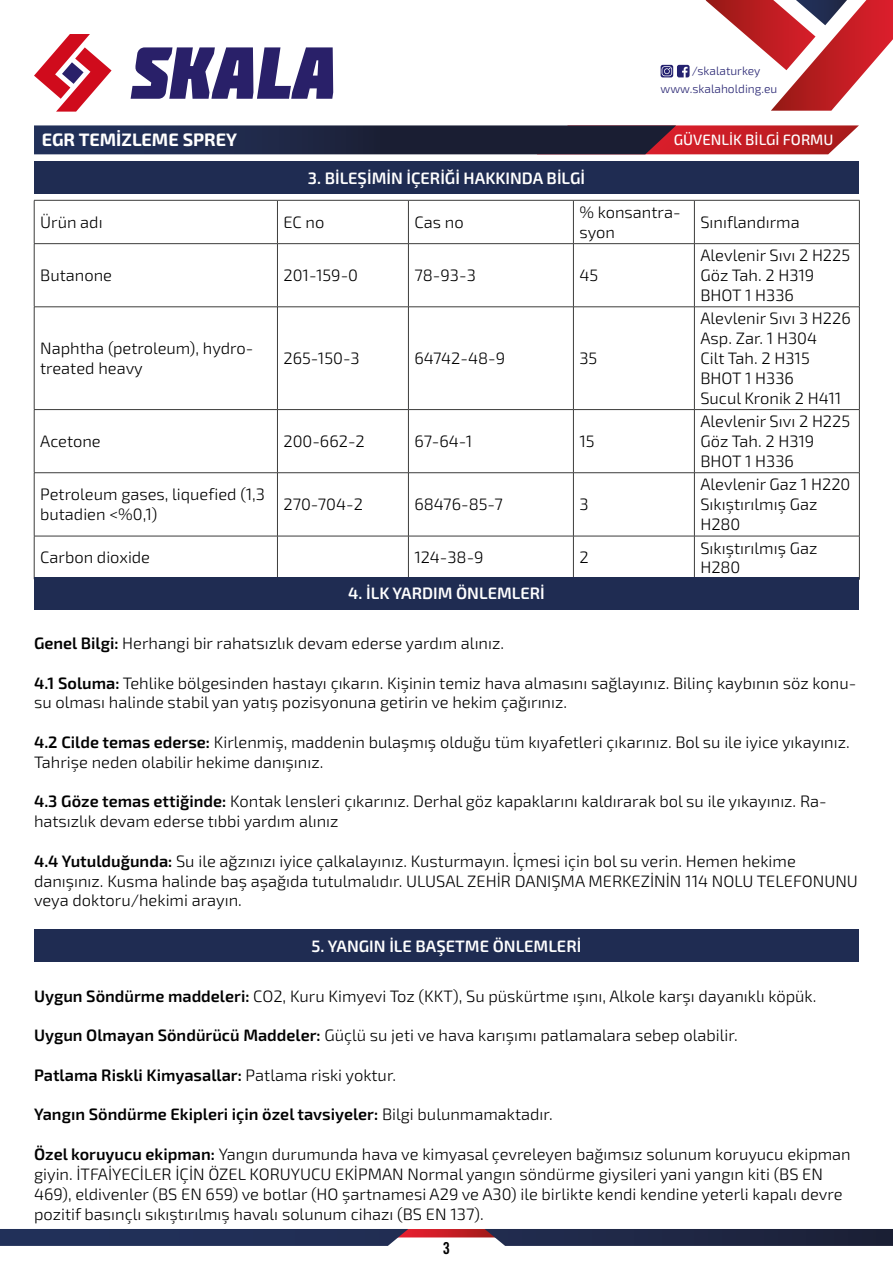
<style>
.page{position:relative;width:893px;height:1263px;background:#fff}
.page>*{position:absolute;margin:0;border:0;box-sizing:border-box;transform-origin:0 0}
.t1{font:700 18px "Exo 2";color:#fff}
.t2{font:300 16.5px/19.8px "Exo 2";color:#000}
.t3{font:600 16.5px "Exo 2";color:#000}
.t4{font:600 16.5px "Exo 2";color:#fff}
.t5{font:condensed 16.5px "Trade Gothic Bold Twenty";color:#000}
.t6{font:500 15px "Exo 2";color:#fff}
.t7{font:300 12px/17.4px "Exo 2";color:#242170}
.s1{font-weight:600}
.s2{font-weight:300}
</style>
<div class="page">
<svg style="left:0;top:1229px;width:893px;height:17px;background:#353756"></svg>
<svg style="left:34px;top:34px;width:78px;height:78px"></svg>
<svg style="left:131px;top:47px;width:202px;height:52px"></svg>
<svg style="left:706px;top:0;width:187px;height:111px"></svg>
<svg style="left:661px;top:65px;width:29px;height:12px"></svg>
<svg style="left:34px;top:125px;width:825px;height:29px;background:#482940"></svg>
<div style="left:34px;top:162px;width:825px;height:32px;background:#1f2c52"></div>
<hr style="left:34px;top:200px;width:243px;height:1px;background:#3c3c3b">
<hr style="left:34px;top:200px;width:1px;height:43px;background:#3c3c3b">
<hr style="left:277px;top:200px;width:131px;height:1px;background:#3c3c3b">
<hr style="left:277px;top:200px;width:1px;height:43px;background:#3c3c3b">
<hr style="left:408px;top:200px;width:165px;height:1px;background:#3c3c3b">
<hr style="left:408px;top:200px;width:1px;height:43px;background:#3c3c3b">
<hr style="left:573px;top:200px;width:121px;height:1px;background:#3c3c3b">
<hr style="left:573px;top:200px;width:1px;height:43px;background:#3c3c3b">
<hr style="left:694px;top:200px;width:166px;height:1px;background:#3c3c3b">
<hr style="left:694px;top:200px;width:1px;height:43px;background:#3c3c3b">
<hr style="left:859px;top:200px;width:1px;height:43px;background:#3c3c3b">
<hr style="left:34px;top:243px;width:243px;height:1px;background:#3c3c3b">
<hr style="left:34px;top:244px;width:1px;height:63px;background:#3c3c3b">
<hr style="left:277px;top:243px;width:131px;height:1px;background:#3c3c3b">
<hr style="left:277px;top:244px;width:1px;height:63px;background:#3c3c3b">
<hr style="left:408px;top:243px;width:165px;height:1px;background:#3c3c3b">
<hr style="left:408px;top:244px;width:1px;height:63px;background:#3c3c3b">
<hr style="left:573px;top:243px;width:121px;height:1px;background:#3c3c3b">
<hr style="left:573px;top:244px;width:1px;height:63px;background:#3c3c3b">
<hr style="left:694px;top:243px;width:166px;height:1px;background:#3c3c3b">
<hr style="left:694px;top:244px;width:1px;height:63px;background:#3c3c3b">
<hr style="left:859px;top:244px;width:1px;height:63px;background:#3c3c3b">
<hr style="left:34px;top:307px;width:243px;height:1px;background:#3c3c3b">
<hr style="left:34px;top:307px;width:1px;height:102px;background:#3c3c3b">
<hr style="left:277px;top:307px;width:131px;height:1px;background:#3c3c3b">
<hr style="left:277px;top:307px;width:1px;height:102px;background:#3c3c3b">
<hr style="left:408px;top:307px;width:165px;height:1px;background:#3c3c3b">
<hr style="left:408px;top:307px;width:1px;height:102px;background:#3c3c3b">
<hr style="left:573px;top:307px;width:121px;height:1px;background:#3c3c3b">
<hr style="left:573px;top:307px;width:1px;height:102px;background:#3c3c3b">
<hr style="left:694px;top:307px;width:166px;height:1px;background:#3c3c3b">
<hr style="left:694px;top:307px;width:1px;height:102px;background:#3c3c3b">
<hr style="left:859px;top:307px;width:1px;height:102px;background:#3c3c3b">
<hr style="left:34px;top:409px;width:243px;height:1px;background:#3c3c3b">
<hr style="left:34px;top:410px;width:1px;height:62px;background:#3c3c3b">
<hr style="left:277px;top:409px;width:131px;height:1px;background:#3c3c3b">
<hr style="left:277px;top:410px;width:1px;height:62px;background:#3c3c3b">
<hr style="left:408px;top:409px;width:165px;height:1px;background:#3c3c3b">
<hr style="left:408px;top:410px;width:1px;height:62px;background:#3c3c3b">
<hr style="left:573px;top:409px;width:121px;height:1px;background:#3c3c3b">
<hr style="left:573px;top:410px;width:1px;height:62px;background:#3c3c3b">
<hr style="left:694px;top:409px;width:166px;height:1px;background:#3c3c3b">
<hr style="left:694px;top:410px;width:1px;height:62px;background:#3c3c3b">
<hr style="left:859px;top:410px;width:1px;height:62px;background:#3c3c3b">
<hr style="left:34px;top:472px;width:243px;height:1px;background:#3c3c3b">
<hr style="left:34px;top:473px;width:1px;height:63px;background:#3c3c3b">
<hr style="left:277px;top:472px;width:131px;height:1px;background:#3c3c3b">
<hr style="left:277px;top:473px;width:1px;height:63px;background:#3c3c3b">
<hr style="left:408px;top:472px;width:165px;height:1px;background:#3c3c3b">
<hr style="left:408px;top:473px;width:1px;height:63px;background:#3c3c3b">
<hr style="left:573px;top:472px;width:121px;height:1px;background:#3c3c3b">
<hr style="left:573px;top:473px;width:1px;height:63px;background:#3c3c3b">
<hr style="left:694px;top:472px;width:166px;height:1px;background:#3c3c3b">
<hr style="left:694px;top:473px;width:1px;height:63px;background:#3c3c3b">
<hr style="left:859px;top:473px;width:1px;height:63px;background:#3c3c3b">
<hr style="left:34px;top:536px;width:243px;height:1px;background:#3c3c3b">
<hr style="left:34px;top:536px;width:1px;height:43px;background:#3c3c3b">
<hr style="left:277px;top:536px;width:131px;height:1px;background:#3c3c3b">
<hr style="left:277px;top:536px;width:1px;height:43px;background:#3c3c3b">
<hr style="left:408px;top:536px;width:165px;height:1px;background:#3c3c3b">
<hr style="left:408px;top:536px;width:1px;height:43px;background:#3c3c3b">
<hr style="left:573px;top:536px;width:121px;height:1px;background:#3c3c3b">
<hr style="left:573px;top:536px;width:1px;height:43px;background:#3c3c3b">
<hr style="left:694px;top:536px;width:166px;height:1px;background:#3c3c3b">
<hr style="left:694px;top:536px;width:1px;height:43px;background:#3c3c3b">
<hr style="left:859px;top:536px;width:1px;height:43px;background:#3c3c3b">
<hr style="left:694px;top:579px;width:166px;height:1px;background:#3c3c3b">
<div style="left:34px;top:577px;width:825px;height:32px;background:#1f2c52"></div>
<div style="left:34px;top:929px;width:825px;height:33px;background:#1f2c52"></div>
<p class="t7" style="left:661px;top:63px;width:118px;text-indent:31px">/skalaturkey www.skalaholding.eu</p>
<p class="t1" style="left:42px;top:129px;width:197px">EGR TEMİZLEME SPREY</p>
<p class="t6" style="left:674px;top:131px;width:161px">GÜVENLİK BİLGİ FORMU</p>
<p class="t4" style="left:308px;top:168px;width:279px">3. BİLEŞİMİN İÇERİĞİ HAKKINDA BİLGİ</p>
<p class="t2" style="left:40px;top:212px;width:64px">Ürün adı</p>
<p class="t2" style="left:283px;top:212px;width:43px">EC no</p>
<p class="t2" style="left:414px;top:212px;width:51px">Cas no</p>
<p class="t2" style="left:579px;top:202px;width:103px">% konsantra&shy;syon</p>
<p class="t2" style="left:700px;top:212px;width:101px">Sınıflandırma</p>
<p class="t2" style="left:40px;top:266px;width:73px">Butanone</p>
<p class="t2" style="left:283px;top:266px;width:76px">201-159-0</p>
<p class="t2" style="left:414px;top:266px;width:63px">78-93-3</p>
<p class="t2" style="left:579px;top:266px;width:20px">45</p>
<p class="t2" style="left:700px;top:246px;width:151px">Alevlenir Sıvı 2 H225<br>Göz Tah. 2 H319<br>BHOT 1 H336</p>
<p class="t2" style="left:40px;top:339px;width:215px">Naphtha (petroleum), hydro&shy;treated heavy</p>
<p class="t2" style="left:283px;top:349px;width:78px">265-150-3</p>
<p class="t2" style="left:414px;top:349px;width:92px">64742-48-9</p>
<p class="t2" style="left:579px;top:349px;width:19px">35</p>
<p class="t2" style="left:40px;top:432px;width:62px">Acetone</p>
<p class="t2" style="left:283px;top:432px;width:83px">200-662-2</p>
<p class="t2" style="left:414px;top:432px;width:59px">67-64-1</p>
<p class="t2" style="left:579px;top:432px;width:17px">15</p>
<p class="t2" style="left:40px;top:485px;width:226px">Petroleum gases, liquefied (1,3 butadien &lt;%0,1)</p>
<p class="t2" style="left:283px;top:495px;width:81px">270-704-2</p>
<p class="t2" style="left:414px;top:495px;width:90px">68476-85-7</p>
<p class="t2" style="left:579px;top:495px;width:11px">3</p>
<p class="t2" style="left:700px;top:309px;width:152px">Alevlenir Sıvı 3 H226<br>Asp. Zar. 1 H304<br>Cilt Tah. 2 H315<br>BHOT 1 H336<br>Sucul Kronik 2 H411</p>
<p class="t2" style="left:700px;top:412px;width:151px">Alevlenir Sıvı 2 H225<br>Göz Tah. 2 H319<br>BHOT 1 H336</p>
<p class="t2" style="left:700px;top:475px;width:151px">Alevlenir Gaz 1 H220<br>Sıkıştırılmış Gaz<br>H280</p>
<p class="t2" style="left:40px;top:548px;width:111px">Carbon dioxide</p>
<p class="t2" style="left:414px;top:548px;width:71px">124-38-9</p>
<p class="t2" style="left:579px;top:548px;width:11px">2</p>
<p class="t2" style="left:700px;top:538px;width:119px">Sıkıştırılmış Gaz<br>H280</p>
<p class="t4" style="left:348px;top:583px;width:198px">4. İLK YARDIM ÖNLEMLERİ</p>
<p class="t2" style="left:34px;top:634px;width:472px"><span class="s1">Genel Bilgi:</span> Herhangi bir rahatsızlık devam ederse yardım alınız.</p>
<p class="t2" style="left:34px;top:673px;width:824px"><span class="s1">4.1 Soluma:</span> Tehlike bölgesinden hastayı çıkarın. Kişinin temiz hava almasını sağlayınız. Bilinç kaybının söz konu&shy;su olması halinde stabil yan yatış pozisyonuna getirin ve hekim çağırınız.</p>
<p class="t2" style="left:34px;top:733px;width:817px"><span class="s1">4.2 Cilde temas ederse:</span> Kirlenmiş, maddenin bulaşmış olduğu tüm kıyafetleri çıkarınız. Bol su ile iyice yıkayınız.<br>Tahrişe neden olabilir hekime danışınız.</p>
<p class="t2" style="left:34px;top:792px;width:794px"><span class="s1">4.3 Göze temas ettiğinde:</span> Kontak lensleri çıkarınız. Derhal göz kapaklarını kaldırarak bol su ile yıkayınız. Ra&shy;hatsızlık devam ederse tıbbi yardım alınız</p>
<p class="t2" style="left:34px;top:851px;width:825px"><span class="s1">4.4 Yutulduğunda:</span> Su ile ağzınızı iyice çalkalayınız. Kusturmayın. İçmesi için bol su verin. Hemen hekime danışınız. Kusma halinde baş aşağıda tutulmalıdır. ULUSAL ZEHİR DANIŞMA MERKEZİNİN 114 NOLU TELEFONUNU veya doktoru/hekimi arayın.</p>
<p class="t4" style="left:312px;top:936px;width:271px">5. YANGIN İLE BAŞETME ÖNLEMLERİ</p>
<p class="t2" style="left:34px;top:986px;width:784px"><span class="s1">Uygun Söndürme maddeleri:</span> CO2, Kuru Kimyevi Toz (KKT), Su püskürtme ışını, Alkole karşı dayanıklı köpük.</p>
<p class="t2" style="left:34px;top:1026px;width:705px"><span class="s1">Uygun Olmayan Söndürücü Maddeler:</span> Güçlü su jeti ve hava karışımı patlamalara sebep olabilir.</p>
<p class="t3" style="left:34px;top:1065px;width:364px">Patlama Riskli Kimyasallar: <span class="s2">Patlama riski yoktur.</span></p>
<p class="t3" style="left:34px;top:1105px;width:520px">Yangın Söndürme Ekipleri için özel tavsiyeler: <span class="s2">Bilgi bulunmamaktadır.</span></p>
<p class="t2" style="left:34px;top:1145px;width:818px"><span class="s1">Özel koruyucu ekipman:</span> Yangın durumunda hava ve kimyasal çevreleyen bağımsız solunum koruyucu ekipman giyin. İTFAİYECİLER İÇİN ÖZEL KORUYUCU EKİPMAN Normal yangın söndürme giysileri yani yangın kiti (BS EN 469), eldivenler (BS EN 659) ve botlar (HO şartnamesi A29 ve A30) ile birlikte kendi kendine yeterli kapalı devre pozitif basınçlı sıkıştırılmış havalı solunum cihazı (BS EN 137).</p>
<p class="t5" style="left:443px;top:1238px;width:9px">3</p>
</div>
